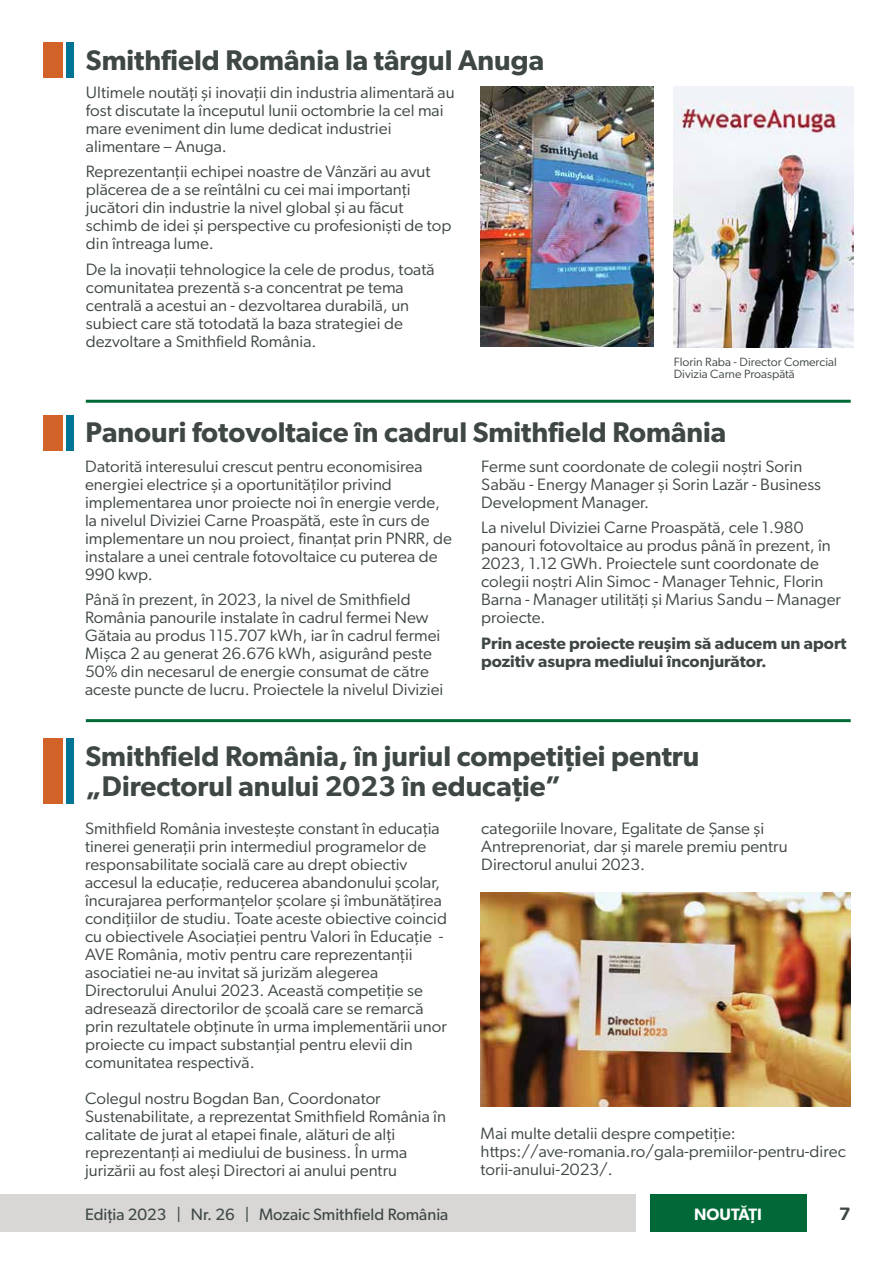
<style>
.page{position:relative;width:893px;height:1263px;background:#fff}
.page>*{position:absolute;margin:0;border:0;box-sizing:border-box;transform-origin:0 0}
.t1{font:600 28.5px/30px "Gibson";color:#3e4744}
.t2{font:600 18px "Gibson";color:#3e4744}
.t3{font:16.5px/18px "Gibson";color:#3e4744}
.t4{font:600 16.5px/18px "Gibson";color:#3e4744}
.t5{font:16.5px "Gibson";color:#3e4744}
.t6{font:600 16.5px "Gibson";color:#fff}
.t7{font:12px/12px "Gibson";color:#3e4744}
</style>
<div class="page">
<div style="left:0;top:1194px;width:635px;height:38px;background:#d8d7d6"></div>
<div style="left:650px;top:1194px;width:157px;height:38px;background:#006937"></div>
<div style="left:43px;top:415px;width:20px;height:36px;background:#d26328"></div>
<div style="left:67px;top:415px;width:7px;height:36px;background:#007496"></div>
<div style="left:43px;top:738px;width:20px;height:65px;background:#d26328"></div>
<div style="left:67px;top:738px;width:7px;height:65px;background:#007496"></div>
<img style="left:481px;top:892px;width:370px;height:214px">
<div style="left:43px;top:43px;width:20px;height:35px;background:#d26328"></div>
<div style="left:67px;top:43px;width:7px;height:35px;background:#007496"></div>
<img style="left:481px;top:86px;width:173px;height:261px">
<img style="left:674px;top:86px;width:180px;height:261px">
<hr style="left:86px;top:719px;width:765px;height:3px;background:#006937">
<hr style="left:86px;top:400px;width:765px;height:3px;background:#006937">
<h1 class="t1" style="left:86px;top:45px;width:460px">Smithfield România la târgul Anuga</h1>
<p class="t3" style="left:86px;top:83px;width:370px">Ultimele noutăți și inovații din industria alimentară au fost discutate la începutul lunii octombrie la cel mai mare eveniment din lume dedicat industriei alimentare – Anuga.</p>
<p class="t3" style="left:86px;top:162px;width:367px">Reprezentanții echipei noastre de Vânzări au avut plăcerea de a se reîntâlni cu cei mai importanți jucători din industrie la nivel global și au făcut schimb de idei și perspective cu profesioniști de top din întreaga lume.</p>
<p class="t3" style="left:86px;top:260px;width:350px">De la inovații tehnologice la cele de produs, toată comunitatea prezentă s-a concentrat pe tema centrală a acestui an - dezvoltarea durabilă, un subiect care stă totodată la baza strategiei de dezvoltare a Smithfield România.</p>
<p class="t7" style="left:674px;top:356px;width:165px">Florin Raba - Director Comercial<br>Divizia Carne Proaspătă</p>
<h1 class="t1" style="left:85px;top:417px;width:642px">Panouri fotovoltaice în cadrul Smithfield România</h1>
<p class="t3" style="left:481px;top:457px;width:341px">Ferme sunt coordonate de colegii noștri Sorin<br>Sabău - Energy Manager și Sorin Lazăr - Business<br>Development Manager.</p>
<p class="t3" style="left:481px;top:518px;width:361px">La nivelul Diviziei Carne Proaspătă, cele 1.980 panouri fotovoltaice au produs până în prezent, în 2023, 1.12 GWh. Proiectele sunt coordonate de colegii noștri Alin Simoc - Manager Tehnic, Florin Barna - Manager utilități și Marius Sandu – Manager proiecte.</p>
<p class="t4" style="left:481px;top:634px;width:367px">Prin aceste proiecte reușim să aducem un aport pozitiv asupra mediului înconjurător.</p>
<p class="t3" style="left:85px;top:457px;width:368px">Datorită interesului crescut pentru economisirea energiei electrice și a oportunităților privind implementarea unor proiecte noi în energie verde, la nivelul Diviziei Carne Proaspătă, este în curs de implementare un nou proiect, finanțat prin PNRR, de instalare a unei centrale fotovoltaice cu puterea de 990 kwp.</p>
<p class="t3" style="left:85px;top:590px;width:360px">Până în prezent, în 2023, la nivel de Smithfield România panourile instalate în cadrul fermei New Gătaia au produs 115.707 kWh, iar în cadrul fermei Mișca 2 au generat 26.676 kWh, asigurând peste 50% din necesarul de energie consumat de către aceste puncte de lucru. Proiectele la nivelul Diviziei</p>
<h1 class="t1" style="left:85px;top:740px;width:615px">Smithfield România, în juriul competiției pentru „Directorul anului 2023 în educație”</h1>
<p class="t3" style="left:481px;top:819px;width:308px">categoriile Inovare, Egalitate de Șanse și<br>Antreprenoriat, dar și marele premiu pentru<br>Directorul anului 2023.</p>
<p class="t3" style="left:85px;top:819px;width:363px">Smithfield România investește constant în educația tinerei generații prin intermediul programelor de responsabilitate socială care au drept obiectiv accesul la educație, reducerea abandonului școlar, încurajarea performanțelor școlare și îmbunătățirea condițiilor de studiu. Toate aceste obiective coincid cu obiectivele Asociației pentru Valori în Educație - AVE România, motiv pentru care reprezentanții asociatiei ne-au invitat să jurizăm alegerea Directorului Anului 2023. Această competiție se adresează directorilor de școală care se remarcă prin rezultatele obținute în urma implementării unor proiecte cu impact substanțial pentru elevii din comunitatea respectivă.</p>
<p class="t3" style="left:85px;top:1089px;width:362px">Colegul nostru Bogdan Ban, Coordonator Sustenabilitate, a reprezentat Smithfield România în calitate de jurat al etapei finale, alături de alți reprezentanți ai mediului de business. În urma jurizării au fost aleși Directori ai anului pentru</p>
<p class="t3" style="left:481px;top:1124px;width:367px">Mai multe detalii despre competiție: https://ave-romania.ro/gala-premiilor-pentru-direc torii-anului-2023/.</p>
<p class="t5" style="left:85px;top:1204px;width:365px">Ediția 2023 | Nr. 26 | Mozaic Smithfield România</p>
<p class="t6" style="left:694px;top:1205px;width:69px">NOUTĂȚI</p>
<p class="t2" style="left:839px;top:1203px;width:13px">7</p>
</div>
